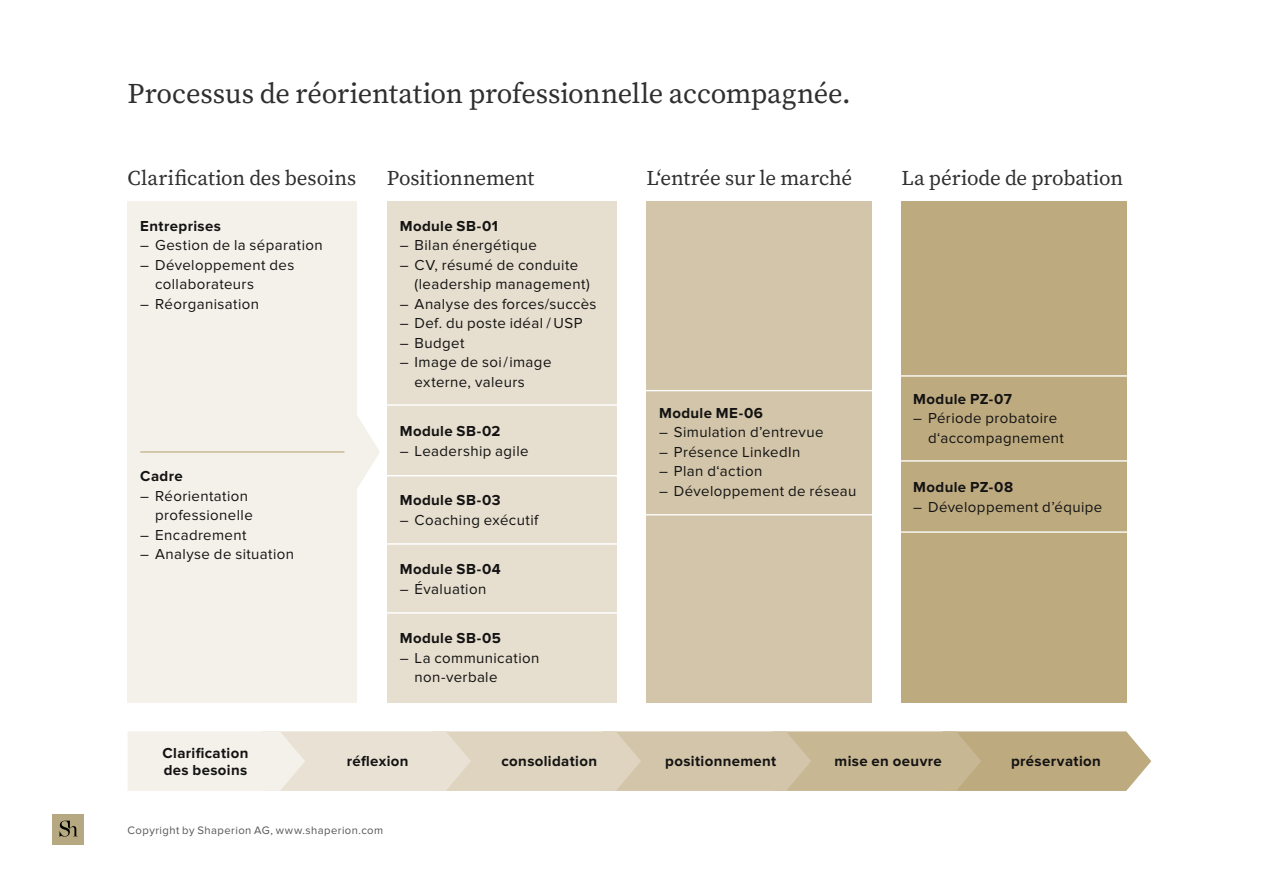
<style>
.page{position:relative;width:1263px;height:893px;background:#fff}
.page>*{position:absolute;margin:0;border:0;box-sizing:border-box;transform-origin:0 0}
.t1{font:28.5px "Source Serif Pro";letter-spacing:-.005em;color:#2f2f2f}
.t2{font:21px "Source Serif Pro";letter-spacing:-.005em;color:#2f2f2f}
.t3{font:15px/19.5px "Proxima Nova";letter-spacing:.025em;color:#131313}
.t4{font:700 15px/16.5px "Proxima Nova";letter-spacing:.025em;color:#131313}
.t5{font:11.25px "Proxima Nova";letter-spacing:.04em;color:#575756}
</style>
<div class="page">
<svg style="left:357px;top:416px;width:23px;height:72px"></svg>
<div style="left:387px;top:201px;width:230px;height:502px;background:#e6dece"></div>
<div style="left:128px;top:201px;width:229px;height:502px;background:#f4f1ea"></div>
<div style="left:646px;top:201px;width:226px;height:502px;background:#d3c5a9"></div>
<div style="left:901px;top:201px;width:226px;height:502px;background:#beaa7f"></div>
<svg style="left:128px;top:731px;width:1023px;height:60px;background:#d9cdb4"></svg>
<hr style="left:140px;top:451px;width:204px;height:2px;background:#beaa7f">
<hr style="left:383px;top:404px;width:237px;height:2px;background:#fff">
<hr style="left:383px;top:475px;width:237px;height:1px;background:#fff">
<hr style="left:383px;top:543px;width:241px;height:2px;background:#fff">
<hr style="left:901px;top:460px;width:231px;height:2px;background:#fff">
<hr style="left:901px;top:531px;width:231px;height:2px;background:#fff">
<hr style="left:901px;top:375px;width:231px;height:2px;background:#fff">
<hr style="left:645px;top:390px;width:232px;height:1px;background:#fff">
<hr style="left:643px;top:514px;width:237px;height:1px;background:#fff">
<div style="left:53px;top:814px;width:31px;height:30px;background:#b6a880"></div>
<svg style="left:60px;top:821px;width:18px;height:16px"></svg>
<hr style="left:380px;top:612px;width:241px;height:2px;background:#fff">
<h1 class="t1" style="left:128px;top:74px;width:725px">Processus de réorientation professionnelle accompagnée.</h1>
<h2 class="t2" style="left:128px;top:164px;width:230px">Clarification des besoins</h2>
<h2 class="t2" style="left:387px;top:164px;width:149px">Positionnement</h2>
<h2 class="t2" style="left:646px;top:164px;width:207px">L‘entrée sur le marché</h2>
<h2 class="t2" style="left:901px;top:164px;width:223px">La période de probation</h2>
<p class="t4" style="left:140px;top:218px;width:82px">Entreprises</p>
<p class="t3" style="left:140px;top:236px;width:184px">– Gestion de la séparation</p>
<p class="t3" style="left:155px;top:255px;width:141px;text-indent:-15px">– Développement des collaborateurs</p>
<p class="t3" style="left:140px;top:294px;width:120px">– Réorganisation</p>
<p class="t4" style="left:400px;top:218px;width:100px">Module SB-01</p>
<p class="t3" style="left:400px;top:236px;width:139px">– Bilan énergétique</p>
<p class="t3" style="left:415px;top:255px;width:177px;text-indent:-15px">– CV, résumé de conduite (leadership management)</p>
<p class="t3" style="left:400px;top:294px;width:198px">– Analyse des forces/succès</p>
<p class="t3" style="left:400px;top:314px;width:184px">– Def. du poste idéal / USP</p>
<p class="t3" style="left:400px;top:333px;width:66px">– Budget</p>
<p class="t3" style="left:415px;top:353px;width:138px;text-indent:-15px">– Image de soi/image externe, valeurs</p>
<p class="t4" style="left:400px;top:423px;width:102px">Module SB-02</p>
<p class="t3" style="left:400px;top:441px;width:130px">– Leadership agile</p>
<p class="t4" style="left:400px;top:492px;width:102px">Module SB-03</p>
<p class="t3" style="left:400px;top:510px;width:140px">– Coaching exécutif</p>
<p class="t4" style="left:400px;top:561px;width:103px">Module SB-04</p>
<p class="t3" style="left:400px;top:579px;width:88px">– Évaluation</p>
<p class="t4" style="left:400px;top:630px;width:103px">Module SB-05</p>
<p class="t3" style="left:415px;top:648px;width:126px;text-indent:-15px">– La communication non-verbale</p>
<p class="t4" style="left:913px;top:391px;width:100px">Module PZ-07</p>
<p class="t3" style="left:928px;top:409px;width:137px;text-indent:-15px">– Période probatoire d‘accompagnement</p>
<p class="t4" style="left:913px;top:479px;width:101px">Module PZ-08</p>
<p class="t3" style="left:913px;top:497px;width:191px">– Développement d’équipe</p>
<p class="t4" style="left:659px;top:405px;width:105px">Module ME-06</p>
<p class="t3" style="left:659px;top:423px;width:166px">– Simulation d’entrevue</p>
<p class="t3" style="left:659px;top:442px;width:143px">– Présence LinkedIn</p>
<p class="t3" style="left:659px;top:462px;width:105px">– Plan d‘action</p>
<p class="t3" style="left:659px;top:481px;width:199px">– Développement de réseau</p>
<p class="t4" style="left:140px;top:468px;width:44px">Cadre</p>
<p class="t3" style="left:155px;top:486px;width:99px;text-indent:-15px">– Réorientation professionelle</p>
<p class="t3" style="left:140px;top:525px;width:108px">– Encadrement</p>
<p class="t3" style="left:140px;top:545px;width:155px">– Analyse de situation</p>
<p class="t4" style="left:163px;top:745px;width:87px">Clarification des besoins</p>
<p class="t4" style="left:347px;top:753px;width:63px">réflexion</p>
<p class="t4" style="left:502px;top:753px;width:97px">consolidation</p>
<p class="t4" style="left:665px;top:753px;width:113px">positionnement</p>
<p class="t4" style="left:835px;top:753px;width:109px">mise en oeuvre</p>
<p class="t5" style="left:128px;top:824px;width:257px">Copyright by Shaperion AG, www.shaperion.com</p>
<p class="t4" style="left:1011px;top:753px;width:91px">préservation</p>
</div>
